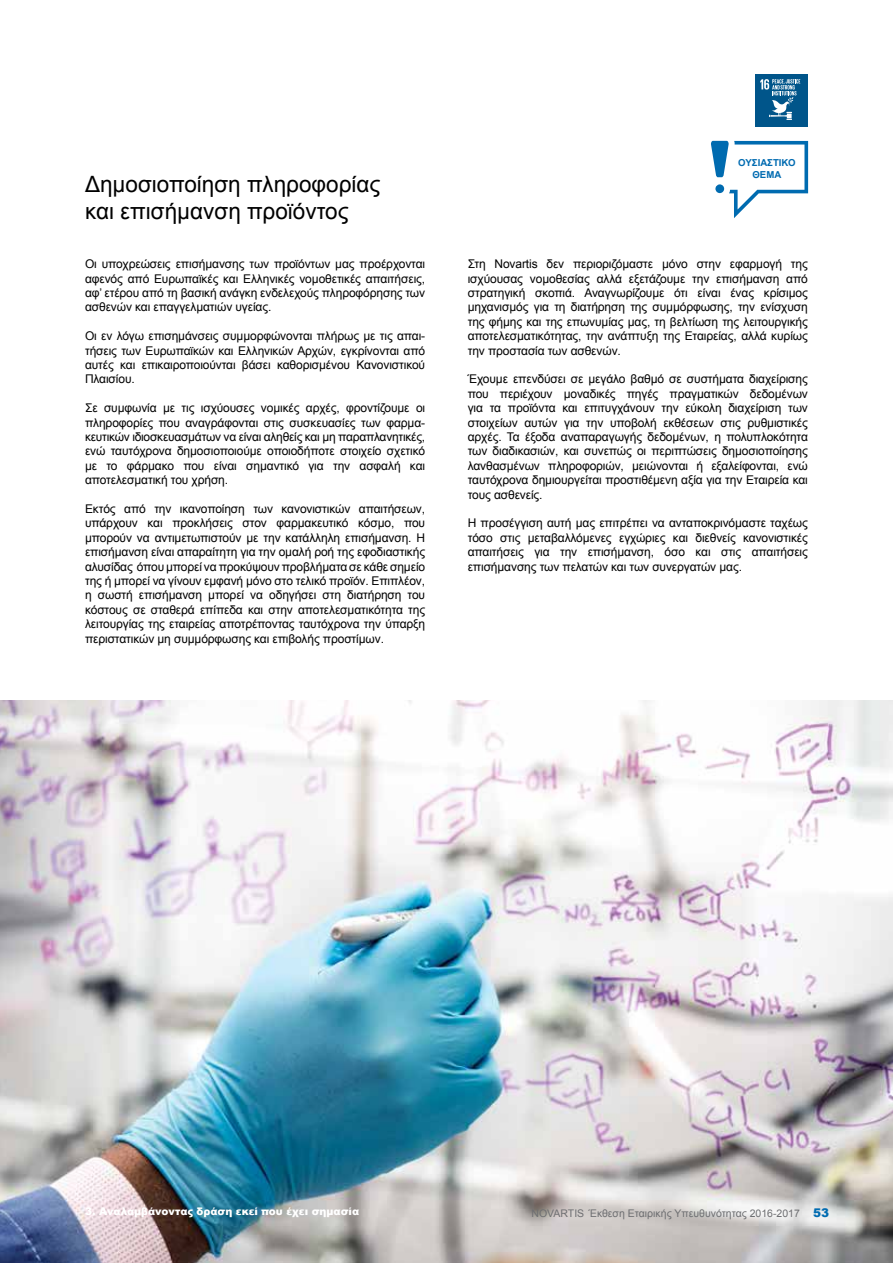
<style>
.page{position:relative;width:893px;height:1263px;background:#fff}
.page>*{position:absolute;margin:0;border:0;box-sizing:border-box;transform-origin:0 0}
.t1{font:22.5px/27px "Arial";color:#000}
.t2{font:12px/14.4px "Arial";letter-spacing:-.01em;color:#000;text-align:justify}
.t3{font:10.5px "Arial";color:#6d6e71}
.t4{font:900 10.5px "Arial";color:#fff}
.t5{font:700 9.6px "Arial";color:#006bb1}
.s1{font-weight:900;font-size:12px;color:#006bb1}
</style>
<div class="page">
<svg style="left:711px;top:141px;width:97px;height:77px"></svg>
<img style="left:0;top:701px;width:893px;height:562px">
<div style="left:755px;top:74px;width:53px;height:53px;background:#00558a"></div>
<svg style="left:760px;top:79px;width:40px;height:41px"></svg>
<h1 class="t1" style="left:85px;top:171px;width:297px">ΔΗΜΟΣΙΟΠΟΊΗΣΗ ΠΛΗΡΟΦΟΡΊΑΣ<br>ΚΑΙ ΕΠΙΣΉΜΑΝΣΗ ΠΡΟΪΌΝΤΟΣ</h1>
<p class="t2" style="left:85px;top:257px;width:342px">ΟΙ ΥΠΟΧΡΕΏΣΕΙΣ ΕΠΙΣΉΜΑΝΣΗΣ ΤΩΝ ΠΡΟΪΌΝΤΩΝ ΜΑΣ ΠΡΟΈΡΧΟΝΤΑΙ ΑΦΕΝΌΣ ΑΠΌ ΕΥΡΩΠΑΪΚΈΣ ΚΑΙ ΕΛΛΗΝΙΚΈΣ ΝΟΜΟΘΕΤΙΚΈΣ ΑΠΑΙΤΉΣΕΙΣ, ΑΦ’ ΕΤΈΡΟΥ ΑΠΌ ΤΗ ΒΑΣΙΚΉ ΑΝΆΓΚΗ ΕΝΔΕΛΕΧΟΎΣ ΠΛΗΡΟΦΌΡΗΣΗΣ ΤΩΝ ΑΣΘΕΝΏΝ ΚΑΙ ΕΠΑΓΓΕΛΜΑΤΙΏΝ ΥΓΕΊΑΣ.</p>
<p class="t2" style="left:85px;top:329px;width:342px">ΟΙ ΕΝ ΛΌΓΩ ΕΠΙΣΗΜΆΝΣΕΙΣ ΣΥΜΜΟΡΦΏΝΟΝΤΑΙ ΠΛΉΡΩΣ ΜΕ ΤΙΣ ΑΠΑΙ-ΤΉΣΕΙΣ ΤΩΝ ΕΥΡΩΠΑΪΚΏΝ ΚΑΙ ΕΛΛΗΝΙΚΏΝ ΑΡΧΏΝ, ΕΓΚΡΊΝΟΝΤΑΙ ΑΠΌ ΑΥΤΈΣ ΚΑΙ ΕΠΙΚΑΙΡΟΠΟΙΟΎΝΤΑΙ ΒΆΣΕΙ ΚΑΘΟΡΙΣΜΈΝΟΥ ΚΑΝΟΝΙΣΤΙΚΟΎ ΠΛΑΙΣΊΟΥ.</p>
<p class="t2" style="left:85px;top:401px;width:342px">ΣΕ ΣΥΜΦΩΝΊΑ ΜΕ ΤΙΣ ΙΣΧΎΟΥΣΕΣ ΝΟΜΙΚΈΣ ΑΡΧΈΣ, ΦΡΟΝΤΊΖΟΥΜΕ ΟΙ ΠΛΗΡΟΦΟΡΊΕΣ ΠΟΥ ΑΝΑΓΡΆΦΟΝΤΑΙ ΣΤΙΣ ΣΥΣΚΕΥΑΣΊΕΣ ΤΩΝ ΦΑΡΜΑ-ΚΕΥΤΙΚΏΝ ΙΔΙΟΣΚΕΥΑΣΜΆΤΩΝ ΝΑ ΕΊΝΑΙ ΑΛΗΘΕΊΣ ΚΑΙ ΜΗ ΠΑΡΑΠΛΑΝΗΤΙΚΈΣ, ΕΝΏ ΤΑΥΤΌΧΡΟΝΑ ΔΗΜΟΣΙΟΠΟΙΟΎΜΕ ΟΠΟΙΟΔΉΠΟΤΕ ΣΤΟΙΧΕΊΟ ΣΧΕΤΙΚΌ ΜΕ ΤΟ ΦΆΡΜΑΚΟ ΠΟΥ ΕΊΝΑΙ ΣΗΜΑΝΤΙΚΌ ΓΙΑ ΤΗΝ ΑΣΦΑΛΉ ΚΑΙ ΑΠΟΤΕΛΕΣΜΑΤΙΚΉ ΤΟΥ ΧΡΉΣΗ.</p>
<p class="t2" style="left:85px;top:502px;width:342px">ΕΚΤΌΣ ΑΠΌ ΤΗΝ ΙΚΑΝΟΠΟΊΗΣΗ ΤΩΝ ΚΑΝΟΝΙΣΤΙΚΏΝ ΑΠΑΙΤΉΣΕΩΝ, ΥΠΆΡΧΟΥΝ ΚΑΙ ΠΡΟΚΛΉΣΕΙΣ ΣΤΟΝ ΦΑΡΜΑΚΕΥΤΙΚΌ ΚΌΣΜΟ, ΠΟΥ ΜΠΟΡΟΎΝ ΝΑ ΑΝΤΙΜΕΤΩΠΙΣΤΟΎΝ ΜΕ ΤΗΝ ΚΑΤΆΛΛΗΛΗ ΕΠΙΣΉΜΑΝΣΗ. Η ΕΠΙΣΉΜΑΝΣΗ ΕΊΝΑΙ ΑΠΑΡΑΊΤΗΤΗ ΓΙΑ ΤΗΝ ΟΜΑΛΉ ΡΟΉ ΤΗΣ ΕΦΟΔΙΑΣΤΙΚΉΣ ΑΛΥΣΊΔΑΣ ΌΠΟΥ ΜΠΟΡΕΊ ΝΑ ΠΡΟΚΎΨΟΥΝ ΠΡΟΒΛΉΜΑΤΑ ΣΕ ΚΆΘΕ ΣΗΜΕΊΟ ΤΗΣ Ή ΜΠΟΡΕΊ ΝΑ ΓΊΝΟΥΝ ΕΜΦΑΝΉ ΜΌΝΟ ΣΤΟ ΤΕΛΙΚΌ ΠΡΟΪΌΝ. ΕΠΙΠΛΈΟΝ, Η ΣΩΣΤΉ ΕΠΙΣΉΜΑΝΣΗ ΜΠΟΡΕΊ ΝΑ ΟΔΗΓΉΣΕΙ ΣΤΗ ΔΙΑΤΉΡΗΣΗ ΤΟΥ ΚΌΣΤΟΥΣ ΣΕ ΣΤΑΘΕΡΆ ΕΠΊΠΕΔΑ ΚΑΙ ΣΤΗΝ ΑΠΟΤΕΛΕΣΜΑΤΙΚΌΤΗΤΑ ΤΗΣ ΛΕΙΤΟΥΡΓΊΑΣ ΤΗΣ ΕΤΑΙΡΕΊΑΣ ΑΠΟΤΡΈΠΟΝΤΑΣ ΤΑΥΤΌΧΡΟΝΑ ΤΗΝ ΎΠΑΡΞΗ ΠΕΡΙΣΤΑΤΙΚΏΝ ΜΗ ΣΥΜΜΌΡΦΩΣΗΣ ΚΑΙ ΕΠΙΒΟΛΉΣ ΠΡΟΣΤΊΜΩΝ.</p>
<p class="t5" style="left:738px;top:156px;width:7px">ουσιαστικο</p>
<p class="t5" style="left:752px;top:168px;width:9px">θεμα</p>
<p class="t2" style="left:468px;top:257px;width:342px">ΣΤΗ NOVARTIS ΔΕΝ ΠΕΡΙΟΡΙΖΌΜΑΣΤΕ ΜΌΝΟ ΣΤΗΝ ΕΦΑΡΜΟΓΉ ΤΗΣ ΙΣΧΎΟΥΣΑΣ ΝΟΜΟΘΕΣΊΑΣ ΑΛΛΆ ΕΞΕΤΆΖΟΥΜΕ ΤΗΝ ΕΠΙΣΉΜΑΝΣΗ ΑΠΌ ΣΤΡΑΤΗΓΙΚΉ ΣΚΟΠΙΆ. ΑΝΑΓΝΩΡΊΖΟΥΜΕ ΌΤΙ ΕΊΝΑΙ ΈΝΑΣ ΚΡΊΣΙΜΟΣ ΜΗΧΑΝΙΣΜΌΣ ΓΙΑ ΤΗ ΔΙΑΤΉΡΗΣΗ ΤΗΣ ΣΥΜΜΌΡΦΩΣΗΣ, ΤΗΝ ΕΝΊΣΧΥΣΗ ΤΗΣ ΦΉΜΗΣ ΚΑΙ ΤΗΣ ΕΠΩΝΥΜΊΑΣ ΜΑΣ, ΤΗ ΒΕΛΤΊΩΣΗ ΤΗΣ ΛΕΙΤΟΥΡΓΙΚΉΣ ΑΠΟΤΕΛΕΣΜΑΤΙΚΌΤΗΤΑΣ, ΤΗΝ ΑΝΆΠΤΥΞΗ ΤΗΣ ΕΤΑΙΡΕΊΑΣ, ΑΛΛΆ ΚΥΡΊΩΣ ΤΗΝ ΠΡΟΣΤΑΣΊΑ ΤΩΝ ΑΣΘΕΝΏΝ.</p>
<p class="t2" style="left:468px;top:372px;width:342px">ΈΧΟΥΜΕ ΕΠΕΝΔΎΣΕΙ ΣΕ ΜΕΓΆΛΟ ΒΑΘΜΌ ΣΕ ΣΥΣΤΉΜΑΤΑ ΔΙΑΧΕΊΡΙΣΗΣ ΠΟΥ ΠΕΡΙΈΧΟΥΝ ΜΟΝΑΔΙΚΈΣ ΠΗΓΈΣ ΠΡΑΓΜΑΤΙΚΏΝ ΔΕΔΟΜΈΝΩΝ ΓΙΑ ΤΑ ΠΡΟΪΌΝΤΑ ΚΑΙ ΕΠΙΤΥΓΧΆΝΟΥΝ ΤΗΝ ΕΎΚΟΛΗ ΔΙΑΧΕΊΡΙΣΗ ΤΩΝ ΣΤΟΙΧΕΊΩΝ ΑΥΤΏΝ ΓΙΑ ΤΗΝ ΥΠΟΒΟΛΉ ΕΚΘΈΣΕΩΝ ΣΤΙΣ ΡΥΘΜΙΣΤΙΚΈΣ ΑΡΧΈΣ. ΤΑ ΈΞΟΔΑ ΑΝΑΠΑΡΑΓΩΓΉΣ ΔΕΔΟΜΈΝΩΝ, Η ΠΟΛΥΠΛΟΚΌΤΗΤΑ ΤΩΝ ΔΙΑΔΙΚΑΣΙΏΝ, ΚΑΙ ΣΥΝΕΠΏΣ ΟΙ ΠΕΡΙΠΤΏΣΕΙΣ ΔΗΜΟΣΙΟΠΟΊΗΣΗΣ ΛΑΝΘΑΣΜΈΝΩΝ ΠΛΗΡΟΦΟΡΙΏΝ, ΜΕΙΏΝΟΝΤΑΙ Ή ΕΞΑΛΕΊΦΟΝΤΑΙ, ΕΝΏ ΤΑΥΤΌΧΡΟΝΑ ΔΗΜΙΟΥΡΓΕΊΤΑΙ ΠΡΟΣΤΙΘΈΜΕΝΗ ΑΞΊΑ ΓΙΑ ΤΗΝ ΕΤΑΙΡΕΊΑ ΚΑΙ ΤΟΥΣ ΑΣΘΕΝΕΊΣ.</p>
<p class="t2" style="left:468px;top:516px;width:342px">Η ΠΡΟΣΈΓΓΙΣΗ ΑΥΤΉ ΜΑΣ ΕΠΙΤΡΈΠΕΙ ΝΑ ΑΝΤΑΠΟΚΡΙΝΌΜΑΣΤΕ ΤΑΧΈΩΣ ΤΌΣΟ ΣΤΙΣ ΜΕΤΑΒΑΛΛΌΜΕΝΕΣ ΕΓΧΏΡΙΕΣ ΚΑΙ ΔΙΕΘΝΕΊΣ ΚΑΝΟΝΙΣΤΙΚΈΣ ΑΠΑΙΤΉΣΕΙΣ ΓΙΑ ΤΗΝ ΕΠΙΣΉΜΑΝΣΗ, ΌΣΟ ΚΑΙ ΣΤΙΣ ΑΠΑΙΤΉΣΕΙΣ ΕΠΙΣΉΜΑΝΣΗΣ ΤΩΝ ΠΕΛΑΤΏΝ ΚΑΙ ΤΩΝ ΣΥΝΕΡΓΑΤΏΝ ΜΑΣ.</p>
<p class="t4" style="left:85px;top:1204px;width:276px">3. Αναλαμβάνοντας δράση εκεί που έχει σημασία</p>
<p class="t3" style="left:532px;top:1207px;width:299px">NOVARTIS ΈΚΘΕΣΗ ΕΤΑΙΡΙΚΉΣ ΥΠΕΥΘΥΝΌΤΗΤΑΣ 2016-2017 <span class="s1">53</span></p>
</div>
